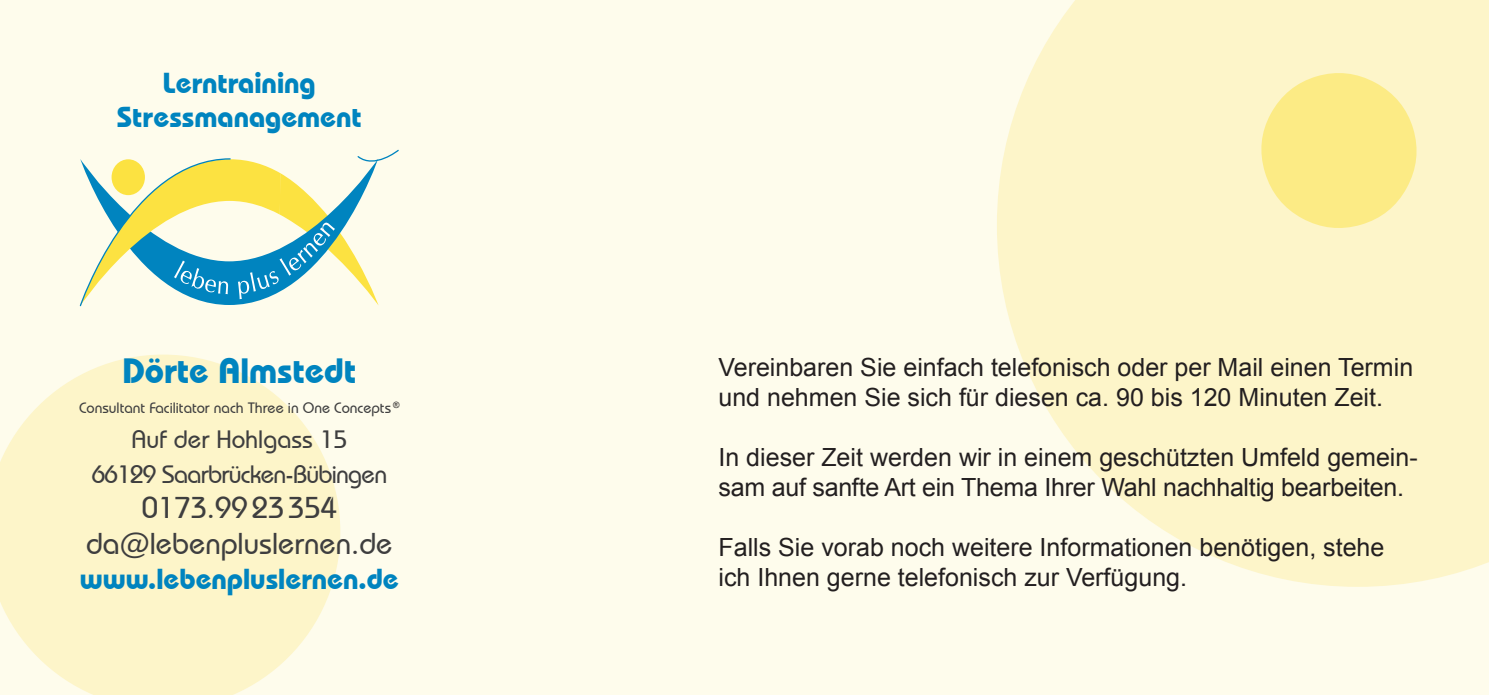
<style>
.page{position:relative;width:1489px;height:695px;background:#fff}
.page>*{position:absolute;margin:0;border:0;box-sizing:border-box;transform-origin:0 0}
.t1{font:700 35px "Bauhaus IT Cby BT";color:#0084bf}
.t2{font:500 30px/36px "Bauhaus IT Cby BT";color:#3e3e3f;text-align:center}
.t3{font:700 28.75px/34.5px "Bauhaus IT Cby BT";color:#0084bf;text-align:center}
.t4{font:25px/30px "Arial";color:#231f20}
.t5{font:500 25px/35px "Bauhaus IT Cby BT";letter-spacing:-.03em;color:#3e3e3f;text-align:center}
.t6{font:500 15px "Bauhaus IT Cby BT";color:#3e3e3f}
</style>
<div class="page">
<div style="left:0;top:0;width:1488px;height:694px;background:#fefcec"></div>
<svg style="left:997px;top:0;width:491px;height:586px;background:#fdf5cd"></svg>
<svg style="left:0;top:354px;width:340px;height:340px;fill:#fdf5c9"></svg>
<svg style="left:79px;top:149px;width:320px;height:158px"></svg>
<svg style="left:1258px;top:70px;width:160px;height:161px;background:#fced97"></svg>
<p class="t3" style="left:117px;top:65px;width:246px">Lerntraining<br>Stressmanagement</p>
<h1 class="t1" style="left:122px;top:349px;width:235px">Dörte Almstedt</h1>
<p class="t6" style="left:79px;top:399px;width:322px">Consultant Facilitator nach Three in One Concepts <sup>®</sup></p>
<p class="t5" style="left:91px;top:421px;width:297px">Auf der Hohlgass 15<br>66129 Saarbrücken-Bübingen</p>
<p class="t2" style="left:86px;top:489px;width:308px">0173.9923354 da@lebenpluslernen.de</p>
<p class="t3" style="left:80px;top:561px;width:320px">www.lebenpluslernen.de</p>
<p class="t4" style="left:718px;top:352px;width:696px">Vereinbaren Sie einfach telefonisch oder per Mail einen Termin und nehmen Sie sich für diesen ca. 90 bis 120 Minuten Zeit.</p>
<p class="t4" style="left:718px;top:442px;width:700px">In dieser Zeit werden wir in einem geschützten Umfeld gemein&shy;sam auf sanfte Art ein Thema Ihrer Wahl nachhaltig bearbeiten.</p>
<p class="t4" style="left:718px;top:532px;width:667px">Falls Sie vorab noch weitere Informationen benötigen, stehe ich Ihnen gerne telefonisch zur Verfügung.</p>
</div>
